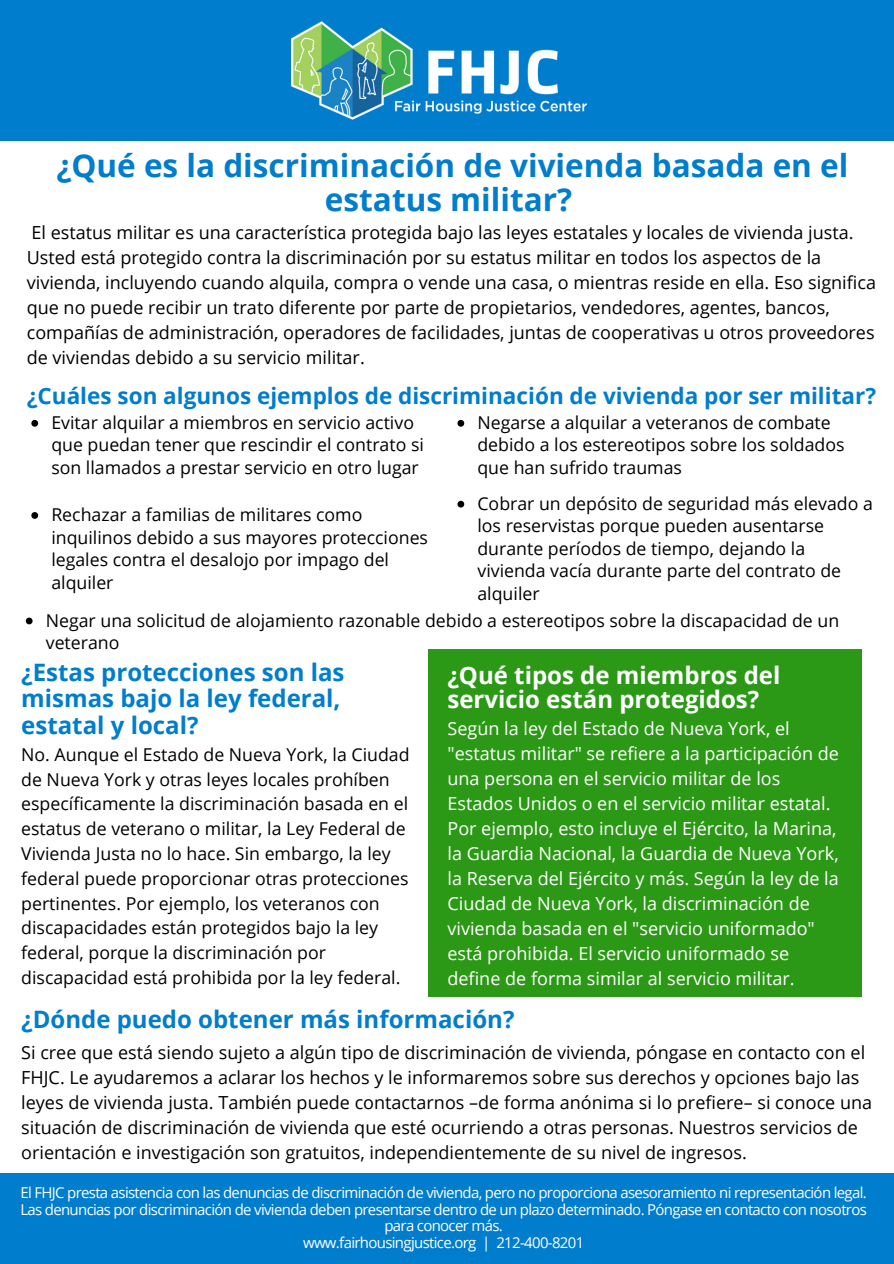
<style>
.page{position:relative;width:894px;height:1264px;background:#fff}
.page>*{position:absolute;margin:0;border:0;box-sizing:border-box;transform-origin:0 0}
.t1{font:700 31.5px/34.5px "Open Sans";color:#007dcd;text-align:center}
.t2{font:700 24px/26.2px "Open Sans";color:#007dcd}
.t3{font:700 24px/24px "Open Sans";color:#fff}
.t4{font:700 22.5px "Open Sans";color:#007dcd}
.t5{font:18px/25px "Open Sans";color:#000}
.t6{font:18px/25px "Open Sans";color:#fff}
.t7{font:18px "Open Sans";letter-spacing:-.045em;color:#fff}
.t8{font:17.7px/22.5px "Open Sans";color:#000}
.t9{font:16.5px "Open Sans";letter-spacing:-.045em;color:#fff}
.t10{font:15px/17px "Open Sans";letter-spacing:-.045em;color:#fff;text-align:center}
</style>
<div class="page">
<div style="left:0;top:0;width:893px;height:141px;background:#007dcd"></div>
<img style="left:291px;top:21px;width:296px;height:99px">
<div style="left:429px;top:648px;width:432px;height:348px;background:#2c9916"></div>
<div style="left:0;top:1173px;width:893px;height:90px;background:#007dcd"></div>
<svg style="left:31px;top:420px;width:7px;height:6px"></svg>
<svg style="left:457px;top:420px;width:7px;height:6px"></svg>
<svg style="left:31px;top:512px;width:7px;height:7px"></svg>
<svg style="left:457px;top:501px;width:7px;height:6px"></svg>
<svg style="left:26px;top:617px;width:7px;height:7px"></svg>
<p class="t1" style="left:56px;top:147px;width:793px">¿Qué es la discriminación de vivienda basada en el estatus militar?</p>
<p class="t5" style="left:27px;top:219px;width:850px">El estatus militar es una característica protegida bajo las leyes estatales y locales de vivienda justa.<br>Usted está protegido contra la discriminación por su estatus militar en todos los aspectos de la vivienda, incluyendo cuando alquila, compra o vende una casa, o mientras reside en ella. Eso significa que no puede recibir un trato diferente por parte de propietarios, vendedores, agentes, bancos, compañías de administración, operadores de facilidades, juntas de cooperativas u otros proveedores de viviendas debido a su servicio militar.</p>
<p class="t4" style="left:27px;top:380px;width:850px">¿Cuáles son algunos ejemplos de discriminación de vivienda por ser militar?</p>
<p class="t8" style="left:51px;top:411px;width:374px">Evitar alquilar a miembros en servicio activo que puedan tener que rescindir el contrato si son llamados a prestar servicio en otro lugar</p>
<p class="t8" style="left:477px;top:411px;width:368px">Negarse a alquilar a veteranos de combate debido a los estereotipos sobre los soldados que han sufrido traumas</p>
<p class="t8" style="left:51px;top:503px;width:378px">Rechazar a familias de militares como inquilinos debido a sus mayores protecciones legales contra el desalojo por impago del alquiler</p>
<p class="t8" style="left:477px;top:491px;width:397px">Cobrar un depósito de seguridad más elevado a los reservistas porque pueden ausentarse durante períodos de tiempo, dejando la vivienda vacía durante parte del contrato de alquiler</p>
<p class="t8" style="left:46px;top:608px;width:794px">Negar una solicitud de alojamiento razonable debido a estereotipos sobre la discapacidad de un veterano</p>
<p class="t2" style="left:21px;top:658px;width:325px">¿Estas protecciones son las mismas bajo la ley federal, estatal y local?</p>
<p class="t8" style="left:21px;top:741px;width:390px;line-height:24.8px">No. Aunque el Estado de Nueva York, la Ciudad de Nueva York y otras leyes locales prohíben específicamente la discriminación basada en el estatus de veterano o militar, la Ley Federal de Vivienda Justa no lo hace. Sin embargo, la ley federal puede proporcionar otras protecciones pertinentes. Por ejemplo, los veteranos con discapacidades están protegidos bajo la ley federal, porque la discriminación por discapacidad está prohibida por la ley federal.</p>
<p class="t3" style="left:447px;top:663px;width:334px">¿Qué tipos de miembros del servicio están protegidos?</p>
<p class="t6" style="left:447px;top:715px;width:393px">Según la ley del Estado de Nueva York, el "estatus militar" se refiere a la participación de una persona en el servicio militar de los Estados Unidos o en el servicio militar estatal.<br>Por ejemplo, esto incluye el Ejército, la Marina, la Guardia Nacional, la Guardia de Nueva York, la Reserva del Ejército y más. Según la ley de la Ciudad de Nueva York, la discriminación de vivienda basada en el "servicio uniformado" está prohibida. El servicio uniformado se define de forma similar al servicio militar.</p>
<p class="t2" style="left:21px;top:1005px;width:494px">¿Dónde puedo obtener más información?</p>
<p class="t5" style="left:21px;top:1039px;width:852px">Si cree que está siendo sujeto a algún tipo de discriminación de vivienda, póngase en contacto con el FHJC. Le ayudaremos a aclarar los hechos y le informaremos sobre sus derechos y opciones bajo las leyes de vivienda justa. También puede contactarnos –de forma anónima si lo prefiere– si conoce una situación de discriminación de vivienda que esté ocurriendo a otras personas. Nuestros servicios de orientación e investigación son gratuitos, independientemente de su nivel de ingresos.</p>
<p class="t7" style="left:22px;top:1173px;width:838px">The FHJC assists with allegations of housing discrimination but does not provide legal advice or representation.</p>
<p class="t7" style="left:337px;top:1210px;width:210px">www.fairhousingjustice.org</p>
<p class="t7" style="left:388px;top:1228px;width:107px">212-400-8201</p>
<p class="t10" style="left:20px;top:1183px;width:847px">El FHJC presta asistencia con las denuncias de discriminación de vivienda, pero no proporciona asesoramiento ni representación legal.<br>Las denuncias por discriminación de vivienda deben presentarse dentro de un plazo determinado. Póngase en contacto con nosotros para conocer más.</p>
<p class="t10" style="left:303px;top:1233px;width:283px">www.fairhousingjustice.org | 212-400-8201</p>
<p class="t9" style="left:88px;top:1193px;width:719px">Claims of housing discrimination must be filed within a certain period of time. Contact us to learn more.</p>
<p class="t9" style="left:350px;top:1215px;width:192px">www.fairhousingjustice.org</p>
<p class="t9" style="left:398px;top:1236px;width:98px">212-400-8201</p>
</div>
